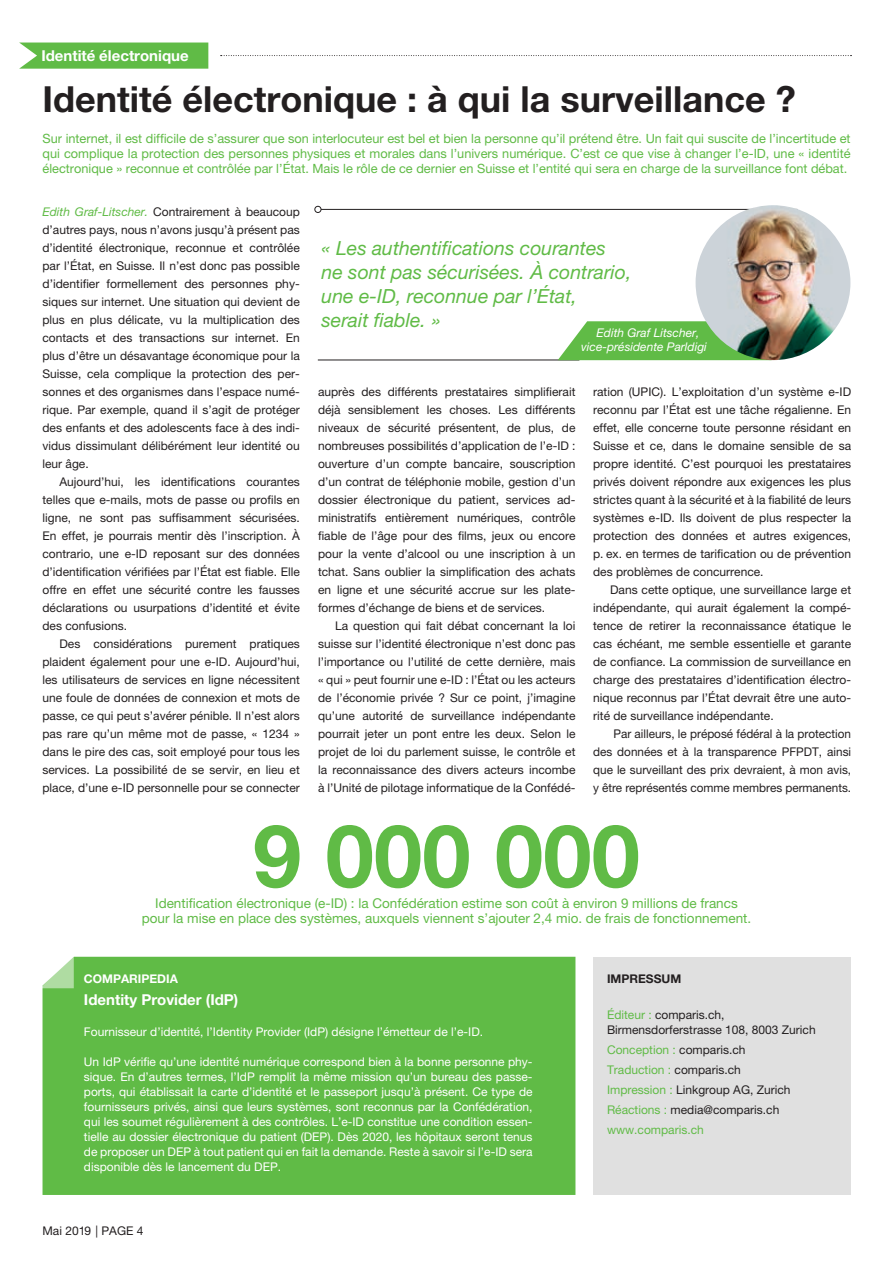
<style>
.page{position:relative;width:893px;height:1263px;background:#fff}
.page>*{position:absolute;margin:0;border:0;box-sizing:border-box;transform-origin:0 0}
.t1{font:700 87px "Helvetica Neue LT Pro";color:#60bb46}
.t2{font:700 36px "Helvetica Neue LT Pro";color:#231f20}
.t3{font:italic 19.5px/24px "Helvetica Neue LT Pro";color:#60bb46}
.t4{font:700 15px "Helvetica Neue LT Pro";color:#fff}
.t5{font:13.5px/15px "Helvetica Neue LT Pro";color:#60bb46;text-align:center}
.t6{font:12.75px/15px "Helvetica Neue LT Pro";color:#60bb46;text-align:justify}
.t7{font:12px/18px "Helvetica Neue LT Pro";color:#231f20;text-align:justify}
.t8{font:12px/15px "Helvetica Neue LT Pro";color:#fff;text-align:justify}
.t9{font:12px/20px "Helvetica Neue LT Pro";color:#60bb46}
.t10{font:italic 12px/13.5px "Helvetica Neue LT Pro";color:#fff}
.t11{font:700 12px "Helvetica Neue LT Pro";color:#fff}
.t12{font:700 12px "Helvetica Neue LT Pro";color:#231f20}
.s1{font-style:italic;color:#60bb46}
.s2{color:#60bb46}
.s3{color:#231f20}
</style>
<div class="page">
<svg style="left:19px;top:43px;width:189px;height:26px;background:#69bf51"></svg>
<div style="left:593px;top:957px;width:257px;height:237px;background:#e0e0e0"></div>
<div style="left:43px;top:957px;width:532px;height:238px;background:#60bb46"></div>
<div style="left:84px;top:974px;width:449px;height:31px;background:#60bb46"></div>
<svg style="left:42px;top:957px;width:32px;height:31px"></svg>
<svg style="left:221px;top:55px;width:630px;height:1px"></svg>
<hr style="left:318px;top:360px;width:261px;height:1px;background:#231f20">
<hr style="left:319px;top:209px;width:478px;height:1px;background:#231f20">
<div style="left:315px;top:206px;width:6px;height:7px;border:1px solid #231f20;border-radius:50%"></div>
<svg style="left:558px;top:321px;width:206px;height:39px;background:#6ec157"></svg>
<img style="left:696px;top:205px;width:154px;height:155px;border-radius:77px">
<p class="t4" style="left:41px;top:46px;width:149px">Identité électronique</p>
<h2 class="t2" style="left:43px;top:77px;width:755px">Identité électronique : à qui la surveillance ?</h2>
<p class="t6" style="left:43px;top:131px;width:810px">Sur internet, il est difficile de s’assurer que son interlocuteur est bel et bien la personne qu’il prétend être. Un fait qui suscite de l’incertitude et qui complique la protection des personnes physiques et morales dans l’univers numérique. C’est ce que vise à changer l’e-ID, une « identité électronique » reconnue et contrôlée par l’État. Mais le rôle de ce dernier en Suisse et l’entité qui sera en charge de la surveillance font débat.</p>
<p class="t7" style="left:43px;top:202px;width:259px"><span class="s1">Edith Graf-Litscher.</span> Contrairement à beaucoup d’autres pays, nous n’avons jusqu’à présent pas d’identité électronique, reconnue et contrôlée par l’État, en Suisse. Il n’est donc pas possible d’identifier formellement des personnes phy&shy;siques sur internet. Une situation qui devient de plus en plus délicate, vu la multiplication des contacts et des transactions sur internet. En plus d’être un désavantage économique pour la Suisse, cela complique la protection des per&shy;sonnes et des organismes dans l’espace numé&shy;rique. Par exemple, quand il s’agit de protéger des enfants et des adolescents face à des indi&shy;vidus dissimulant délibérément leur identité ou leur âge.</p>
<p class="t7" style="left:43px;top:472px;width:259px;text-indent:17px">Aujourd’hui, les identifications courantes telles que e-mails, mots de passe ou profils en ligne, ne sont pas suffisamment sécurisées.<br>En effet, je pourrais mentir dès l’inscription. À contrario, une e-ID reposant sur des données d’identification vérifiées par l’État est fiable. Elle offre en effet une sécurité contre les fausses déclarations ou usurpations d’identité et évite des confusions.</p>
<p class="t7" style="left:43px;top:634px;width:259px;text-indent:17px">Des considérations purement pratiques plaident également pour une e-ID. Aujourd’hui, les utilisateurs de services en ligne nécessitent une foule de données de connexion et mots de passe, ce qui peut s’avérer pénible. Il n’est alors pas rare qu’un même mot de passe, « 1234 » dans le pire des cas, soit employé pour tous les services. La possibilité de se servir, en lieu et place, d’une e-ID personnelle pour se connecter</p>
<h3 class="t3" style="left:322px;top:236px;width:311px">« Les authentifications courantes ne sont pas sécurisées. À contrario, une e-ID, reconnue par l’État,<br>serait fiable. »</h3>
<p class="t10" style="left:581px;top:326px;width:127px;text-indent:15px">Edith Graf Litscher, vice-présidente Parldigi</p>
<p class="t7" style="left:318px;top:383px;width:259px">auprès des différents prestataires simplifierait déjà sensiblement les choses. Les différents niveaux de sécurité présentent, de plus, de nombreuses possibilités d’application de l’e-ID : ouverture d’un compte bancaire, souscription d’un contrat de téléphonie mobile, gestion d’un dossier électronique du patient, services ad&shy;ministratifs entièrement numériques, contrôle fiable de l’âge pour des films, jeux ou encore pour la vente d’alcool ou une inscription à un tchat. Sans oublier la simplification des achats en ligne et une sécurité accrue sur les plate&shy;formes d’échange de biens et de services.</p>
<p class="t7" style="left:318px;top:617px;width:259px;text-indent:17px">La question qui fait débat concernant la loi suisse sur l’identité électronique n’est donc pas l’importance ou l’utilité de cette dernière, mais « qui » peut fournir une e-ID : l’État ou les acteurs de l’économie privée ? Sur ce point, j’imagine qu’une autorité de surveillance indépendante pourrait jeter un pont entre les deux. Selon le projet de loi du parlement suisse, le contrôle et la reconnaissance des divers acteurs incombe à l’Unité de pilotage informatique de la Confédé-</p>
<p class="t7" style="left:593px;top:383px;width:260px">ration (UPIC). L’exploitation d’un système e-ID reconnu par l’État est une tâche régalienne. En effet, elle concerne toute personne résidant en Suisse et ce, dans le domaine sensible de sa propre identité. C’est pourquoi les prestataires privés doivent répondre aux exigences les plus strictes quant à la sécurité et à la fiabilité de leurs systèmes e-ID. Ils doivent de plus respecter la protection des données et autres exigences, p. ex. en termes de tarification ou de prévention des problèmes de concurrence.</p>
<p class="t7" style="left:593px;top:581px;width:259px;text-indent:17px">Dans cette optique, une surveillance large et indépendante, qui aurait également la compé&shy;tence de retirer la reconnaissance étatique le cas échéant, me semble essentielle et garante de confiance. La commission de surveillance en charge des prestataires d’identification électro&shy;nique reconnus par l’État devrait être une auto&shy;rité de surveillance indépendante.</p>
<p class="t7" style="left:593px;top:725px;width:260px;text-indent:20px">Par ailleurs, le préposé fédéral à la protection des données et à la transparence PFPDT, ainsi que le surveillant des prix devraient, à mon avis, y être représentés comme membres permanents.</p>
<h1 class="t1" style="left:253px;top:802px;width:388px">9 000 000</h1>
<p class="t5" style="left:142px;top:895px;width:611px">Identification électronique (e-ID) : la Confédération estime son coût à environ 9 millions de francs pour la mise en place des systèmes, auxquels viennent s’ajouter 2,4 mio. de frais de fonctionnement.</p>
<p class="t11" style="left:84px;top:971px;width:95px">COMPARIPEDIA</p>
<p class="t4" style="left:84px;top:991px;width:156px">Identity Provider (IdP)</p>
<p class="t8" style="left:84px;top:1024px;width:401px">Fournisseur d’identité, l’Identity Provider (IdP) désigne l’émetteur de l’e-ID.</p>
<p class="t8" style="left:84px;top:1054px;width:450px">Un IdP vérifie qu’une identité numérique correspond bien à la bonne personne phy&shy;sique. En d’autres termes, l’IdP remplit la même mission qu’un bureau des passe&shy;ports, qui établissait la carte d’identité et le passeport jusqu’à présent. Ce type de fournisseurs privés, ainsi que leurs systèmes, sont reconnus par la Confédération, qui les soumet régulièrement à des contrôles. L’e-ID constitue une condition essen&shy;tielle au dossier électronique du patient (DEP). Dès 2020, les hôpitaux seront tenus de proposer un DEP à tout patient qui en fait la demande. Reste à savoir si l’e-ID sera disponible dès le lancement du DEP.</p>
<p class="t7" style="left:43px;top:1222px;width:102px">Mai 2019 | PAGE 4</p>
<p class="t12" style="left:607px;top:971px;width:76px">IMPRESSUM</p>
<p class="t7" style="left:607px;top:1006px;width:210px;line-height:15.8px"><span class="s2">Éditeur :</span> comparis.ch,<br>Birmensdorferstrasse 108, 8003 Zurich</p>
<p class="t9" style="left:607px;top:1040px;width:185px">Conception : <span class="s3">comparis.ch<br></span>Traduction : <span class="s3">comparis.ch<br></span>Impression : <span class="s3">Linkgroup AG, Zurich<br></span>Réactions : <span class="s3">media@comparis.ch </span>www.comparis.ch</p>
</div>
